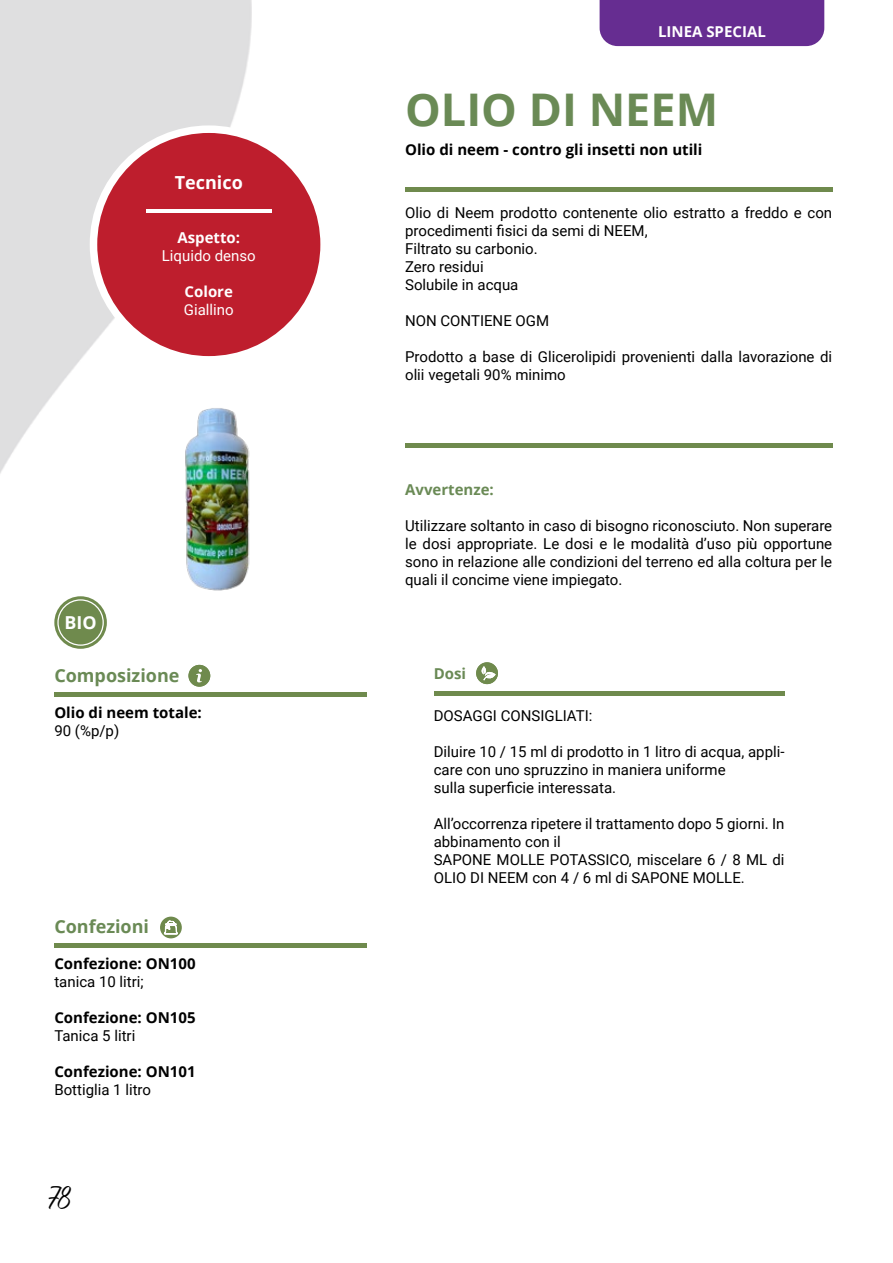
<style>
.page{position:relative;width:893px;height:1263px;background:#fff}
.page>*{position:absolute;margin:0;border:0;box-sizing:border-box;transform-origin:0 0}
.t1{font:700 45px "Open Sans";color:#6a8a55}
.t2{font:27px "Ecosmith Script";color:#000}
.t3{font:700 18px "Open Sans";color:#6a8a55}
.t4{font:700 18px "Open Sans";color:#fff}
.t5{font:700 17.85px "Open Sans";color:#fff}
.t6{font:15px/18px "Roboto";color:#000}
.t7{font:700 15px "Open Sans";color:#000}
.t8{font:700 15px "Open Sans";color:#fff}
.t9{font:15px "Roboto";color:#fff}
.t10{font:700 15px "Open Sans";color:#6a8a55}
</style>
<div class="page">
<div style="left:600px;top:0;width:224px;height:46px;background:#662d91"></div>
<div style="left:405px;top:187px;width:427px;height:5px;background:#6f8a4d"></div>
<div style="left:405px;top:443px;width:427px;height:5px;background:#6f8a4d"></div>
<svg style="left:188px;top:665px;width:22px;height:22px"></svg>
<div style="left:54px;top:692px;width:313px;height:5px;background:#6f8a4d"></div>
<div style="left:54px;top:943px;width:313px;height:5px;background:#6f8a4d"></div>
<svg style="left:160px;top:916px;width:22px;height:22px"></svg>
<svg style="left:164px;top:920px;width:14px;height:14px"></svg>
<div style="left:434px;top:691px;width:350px;height:5px;background:#6f8a4d"></div>
<svg style="left:476px;top:662px;width:22px;height:22px"></svg>
<svg style="left:54px;top:596px;width:53px;height:53px"></svg>
<svg style="left:57px;top:599px;width:50px;height:47px"></svg>
<div style="left:93px;top:129px;width:231px;height:231px;background:#be1e2d;border-radius:50%"></div>
<div style="left:90px;top:125px;width:238px;height:239px;border:8px solid #fff;border-radius:50%"></div>
<img style="left:185px;top:408px;width:65px;height:183px">
<hr style="left:146px;top:210px;width:125px;height:3px;background:#fff">
<p class="t4" style="left:175px;top:170px;width:70px">Tecnico</p>
<p class="t8" style="left:177px;top:227px;width:64px">Aspetto:</p>
<p class="t9" style="left:162px;top:245px;width:95px">Liquido denso</p>
<p class="t8" style="left:185px;top:281px;width:50px">Colore</p>
<p class="t9" style="left:184px;top:299px;width:51px">Giallino</p>
<p class="t5" style="left:65px;top:610px;width:34px">BIO</p>
<p class="t3" style="left:54px;top:663px;width:127px">Composizione</p>
<p class="t7" style="left:54px;top:702px;width:149px">Olio di neem totale:</p>
<p class="t6" style="left:54px;top:721px;width:66px">90 (%p/p)</p>
<p class="t3" style="left:54px;top:914px;width:96px">Confezioni</p>
<p class="t7" style="left:54px;top:953px;width:143px">Confezione: ON100</p>
<p class="t6" style="left:54px;top:972px;width:91px">tanica 10 litri;</p>
<p class="t7" style="left:54px;top:1007px;width:143px">Confezione: ON105</p>
<p class="t6" style="left:54px;top:1026px;width:82px">Tanica 5 litri</p>
<p class="t7" style="left:54px;top:1061px;width:143px">Confezione: ON101</p>
<p class="t6" style="left:54px;top:1080px;width:98px">Bottiglia 1 litro</p>
<h2 class="t2" style="left:50px;top:1175px;width:22px">78</h2>
<p class="t8" style="left:658px;top:21px;width:109px">LINEA SPECIAL</p>
<h1 class="t1" style="left:405px;top:78px;width:314px">OLIO DI NEEM</h1>
<p class="t7" style="left:405px;top:139px;width:299px">Olio di neem - contro gli insetti non utili</p>
<p class="t6" style="left:405px;top:203px;width:429px">Olio di Neem prodotto contenente olio estratto a freddo e con procedimenti fisici da semi di NEEM,<br>Filtrato su carbonio.<br>Zero residui<br>Solubile in acqua</p>
<p class="t6" style="left:405px;top:311px;width:146px">NON CONTIENE OGM</p>
<p class="t6" style="left:405px;top:347px;width:429px">Prodotto a base di Glicerolipidi provenienti dalla lavorazione di olii vegetali 90% minimo</p>
<p class="t10" style="left:405px;top:479px;width:90px">Avvertenze:</p>
<p class="t6" style="left:405px;top:516px;width:429px;text-align:justify">Utilizzare soltanto in caso di bisogno riconosciuto. Non superare le dosi appropriate. Le dosi e le modalità d’uso più opportune sono in relazione alle condizioni del terreno ed alla coltura per le quali il concime viene impiegato.</p>
<p class="t10" style="left:434px;top:663px;width:34px">Dosi</p>
<p class="t6" style="left:434px;top:706px;width:160px">DOSAGGI CONSIGLIATI:</p>
<p class="t6" style="left:434px;top:742px;width:352px">Diluire 10 / 15 ml di prodotto in 1 litro di acqua, appli&shy;care con uno spruzzino in maniera uniforme<br>sulla superficie interessata.</p>
<p class="t6" style="left:434px;top:814px;width:352px">All’occorrenza ripetere il trattamento dopo 5 giorni. In abbinamento con il<br>SAPONE MOLLE POTASSICO, miscelare 6 / 8 ML di OLIO DI NEEM con 4 / 6 ml di SAPONE MOLLE.</p>
</div>
